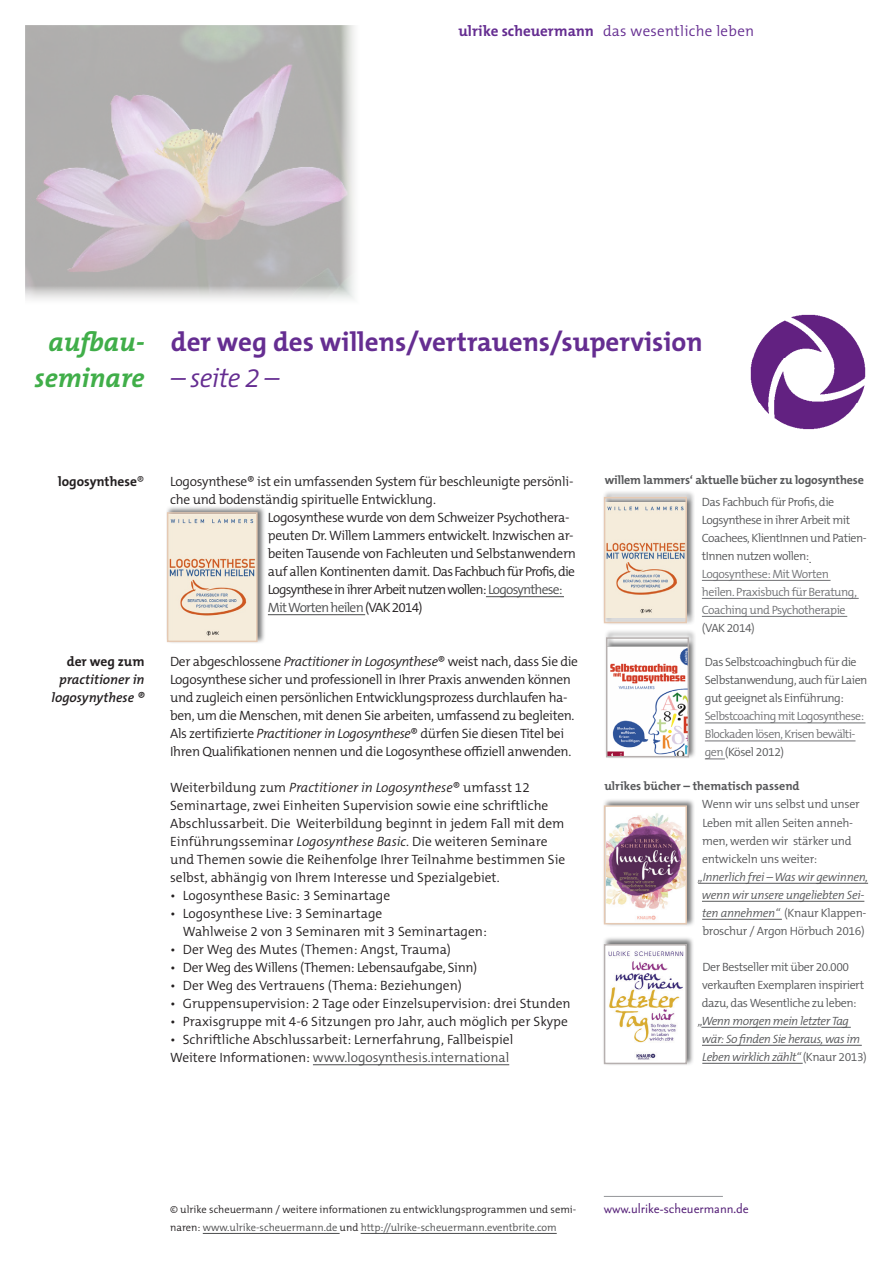
<style>
.page{position:relative;width:893px;height:1263px;background:#fff}
.page>*{position:absolute;margin:0;border:0;box-sizing:border-box;transform-origin:0 0}
.t1{font:700 27px "The Mix B W7";color:#652d91}
.t2{font:italic 700 27px/36px "The Mix B W7";color:#40ae49;text-align:center}
.t3{font:italic 300 27px "The Mix B W4";letter-spacing:-.025em;color:#652d91}
.t4{font:15px "Seria Sans";color:#501a74}
.t5{font:300 15px "The Mix B W4";letter-spacing:.02em;color:#652d91}
.t6{font:700 15px "The Mix B W7";color:#652d91}
.t7{font:300 13.5px/18px "The Mix B W4";letter-spacing:-.02em;color:#231f20}
.t8{font:300 13.5px/18px "The Mix B W4";color:#231f20}
.t9{font:300 13.5px "The Mix B W4";color:#4b4c4d}
.t10{font:italic 600 13.5px "The Mix B W6";color:#231f20}
.t11{font:700 13.5px "The Mix B W7";color:#231f20}
.t12{font:300 12px/18px "The Mix B W4";letter-spacing:-.04em;color:#57585a}
.t13{font:italic 300 12px/18px "The Mix B W4";letter-spacing:-.035em;color:#57585a;text-align:center}
.t14{font:300 12px/18px "The Mix B W4";letter-spacing:-.04em;color:#717275}
.t15{font:300 12px/18px "The Mix B W4";letter-spacing:-.02em;color:#57585a}
.t16{font:700 12px "The Mix B W7";letter-spacing:-.005em;color:#57585a}
.t17{font:300 10.5px/18px "The Mix B W4";color:#231f20}
.s1{font-family:"The Mix B W4";font-weight:300}
.s2{color:#4b4c4d}
.s3{font-style:italic}
.s4{color:#231f20}
.s5{color:#57585a}
.s6{font-style:normal}
</style>
<div class="page">
<hr style="left:486px;top:596px;width:78px;height:1px;background:#4b4c4d">
<hr style="left:268px;top:614px;width:97px;height:1px;background:#4b4c4d">
<hr style="left:313px;top:1064px;width:196px;height:1px;background:#4b4c4d">
<hr style="left:698px;top:883px;width:170px;height:1px;background:#57585a">
<hr style="left:702px;top:901px;width:162px;height:1px;background:#57585a">
<hr style="left:702px;top:919px;width:80px;height:1px;background:#57585a">
<hr style="left:701px;top:1027px;width:150px;height:1px;background:#57585a">
<hr style="left:702px;top:1045px;width:160px;height:1px;background:#57585a">
<hr style="left:702px;top:1063px;width:101px;height:1px;background:#57585a">
<hr style="left:203px;top:1233px;width:137px;height:1px;background:#4b4c4d">
<hr style="left:361px;top:1233px;width:196px;height:1px;background:#4b4c4d">
<img style="left:750px;top:314px;width:116px;height:116px">
<div style="left:602px;top:936px;width:92px;height:130px;background:#4b4c4d;opacity:.75"></div>
<img style="left:607px;top:947px;width:77px;height:114px">
<div style="left:604px;top:944px;width:83px;height:120px;border:2px solid #b6b0af"></div>
<div style="left:603px;top:798px;width:92px;height:129px;background:#4b4c4d;opacity:.75"></div>
<img style="left:607px;top:808px;width:77px;height:113px">
<div style="left:604px;top:805px;width:83px;height:119px;border:2px solid #e5c9b3"></div>
<img style="left:26px;top:26px;width:329px;height:274px">
<div style="left:166px;top:505px;width:100px;height:139px;background:#4b4c4d;opacity:.75"></div>
<img style="left:170px;top:515px;width:85px;height:124px">
<div style="left:167px;top:512px;width:91px;height:130px;border:2px solid #e5c9b3"></div>
<div style="left:604px;top:629px;width:93px;height:130px;background:#4b4c4d;opacity:.75"></div>
<img style="left:609px;top:646px;width:77px;height:108px">
<div style="left:606px;top:637px;width:83px;height:120px;border:2px solid #b6b0af"></div>
<div style="left:603px;top:490px;width:92px;height:135px;background:#4b4c4d;opacity:.75"></div>
<img style="left:607px;top:502px;width:77px;height:116px">
<div style="left:604px;top:497px;width:83px;height:126px;border:2px solid #e5c9b3"></div>
<hr style="left:705px;top:723px;width:160px;height:1px;background:#717275">
<hr style="left:705px;top:741px;width:150px;height:1px;background:#717275">
<svg style="left:705px;top:759px;width:20px;height:1px"></svg>
<hr style="left:702px;top:580px;width:128px;height:1px;background:#717275">
<hr style="left:702px;top:598px;width:157px;height:1px;background:#717275">
<hr style="left:702px;top:616px;width:145px;height:1px;background:#717275">
<hr style="left:604px;top:1196px;width:119px;height:1px;background:#939598">
<p class="t6" style="left:458px;top:21px;width:137px">ulrike scheuermann</p>
<p class="t5" style="left:603px;top:21px;width:153px">das wesentliche leben</p>
<p class="t2" style="left:35px;top:324px;width:111px">aufbau&shy;seminare</p>
<p class="t1" style="left:171px;top:324px;width:533px">der weg des willens/vertrauens/supervision</p>
<p class="t3" style="left:171px;top:361px;width:110px">– seite 2 –</p>
<p class="t11" style="left:58px;top:472px;width:88px">logosynthese<span class="s1">®</span></p>
<p class="t11" style="left:67px;top:652px;width:79px">der weg zum</p>
<p class="t10" style="left:59px;top:671px;width:87px">practitioner in</p>
<p class="t10" style="left:52px;top:689px;width:95px">logosynythese ®</p>
<p class="t7" style="left:170px;top:472px;width:405px">Logosynthese® ist ein umfassenden System für beschleunigte persönli&shy;che und bodenständig spirituelle Entwicklung.</p>
<p class="t7" style="left:268px;top:508px;width:310px">Logosynthese wurde von dem Schweizer Psychothera&shy;peuten Dr. Willem Lammers entwickelt. Inzwischen ar&shy;beiten Tausende von Fachleuten und Selbstanwendern auf allen Kontinenten damit. Das Fachbuch für Profis, die Logsynthese in ihrer Arbeit nutzen wollen: <span class="s2">Logosynthese:<br>Mit Worten heilen</span> (VAK 2014)</p>
<p class="t7" style="left:170px;top:652px;width:409px">Der abgeschlossene <span class="s3">Practitioner in Logosynthese</span>® weist nach, dass Sie die Logosynthese sicher und professionell in Ihrer Praxis anwenden können und zugleich einen persönlichen Entwicklungsprozess durchlaufen ha&shy;ben, um die Menschen, mit denen Sie arbeiten, umfassend zu begleiten.<br>Als zertifizierte <span class="s3">Practitioner in Logosynthese</span>® dürfen Sie diesen Titel bei Ihren Qualifikationen nennen und die Logosynthese offiziell anwenden.</p>
<p class="t8" style="left:170px;top:778px;width:397px">Weiterbildung zum <span class="s3">Practitioner in Logosynthese</span>® umfasst 12<br>Seminartage, zwei Einheiten Supervision sowie eine schriftliche Abschlussarbeit. Die Weiterbildung beginnt in jedem Fall mit dem Einführungsseminar <span class="s3">Logosynthese Basic</span>. Die weiteren Seminare und Themen sowie die Reihenfolge Ihrer Teilnahme bestimmen Sie selbst, abhängig von Ihrem Interesse und Spezialgebiet.</p>
<p class="t8" style="left:170px;top:886px;width:222px">• Logosynthese Basic: 3 Seminartage</p>
<p class="t8" style="left:183px;top:904px;width:305px;text-indent:-13px">• Logosynthese Live: 3 Seminartage<br>Wahlweise 2 von 3 Seminaren mit 3 Seminartagen:</p>
<p class="t8" style="left:170px;top:940px;width:282px">• Der Weg des Mutes (Themen: Angst, Trauma)</p>
<p class="t7" style="left:170px;top:958px;width:309px">• Der Weg des Willens (Themen: Lebensaufgabe, Sinn)</p>
<p class="t8" style="left:170px;top:976px;width:293px">• Der Weg des Vertrauens (Thema: Beziehungen)</p>
<p class="t8" style="left:170px;top:994px;width:402px">• Gruppensupervision: 2 Tage oder Einzelsupervision: drei Stunden</p>
<p class="t8" style="left:170px;top:1012px;width:399px">• Praxisgruppe mit 4-6 Sitzungen pro Jahr, auch möglich per Skype</p>
<p class="t8" style="left:170px;top:1030px;width:345px">• Schriftliche Abschlussarbeit: Lernerfahrung, Fallbeispiel</p>
<p class="t9" style="left:170px;top:1048px;width:341px"><span class="s4">Weitere Informationen:</span> www.logosynthesis.international</p>
<p class="t16" style="left:605px;top:473px;width:261px">willem lammers‘ aktuelle bücher zu logosynthese</p>
<p class="t12" style="left:702px;top:493px;width:166px">Das Fachbuch für Profis, die<br>Logsynthese in ihrer Arbeit mit<br>Coachees, KlientInnen und Patien&shy;tInnen nutzen wollen:</p>
<p class="t14" style="left:702px;top:565px;width:157px">Logosynthese: Mit Worten heilen. Praxisbuch für Beratung,<br>Coaching und Psychotherapie <span class="s5">(VAK 2014)</span></p>
<p class="t12" style="left:705px;top:653px;width:164px">Das Selbstcoachingbuch für die<br>Selbstanwendung, auch für Laien gut geeignet als Einführung:</p>
<p class="t14" style="left:705px;top:707px;width:161px">Selbstcoaching mit Logosynthese:<br>Blockaden lösen, Krisen bewälti&shy;gen <span class="s5">(Kösel 2012)</span></p>
<p class="t16" style="left:604px;top:779px;width:197px">ulrikes bücher – thematisch passend</p>
<p class="t15" style="left:702px;top:795px;width:159px">Wenn wir uns selbst und unser<br>Leben mit allen Seiten anneh&shy;men, werden wir stärker und entwickeln uns weiter:</p>
<p class="t13" style="left:698px;top:868px;width:171px">„Innerlich frei – Was wir gewinnen, wenn wir unsere ungeliebten Sei&shy;ten annehmen“ <span class="s6">(Knaur Klappen&shy;broschur / Argon Hörbuch 2016)</span></p>
<p class="t12" style="left:702px;top:957px;width:148px">Der Bestseller mit über 20.000</p>
<p class="t12" style="left:702px;top:975px;width:163px">verkauften Exemplaren inspiriert</p>
<p class="t12" style="left:702px;top:993px;width:156px">dazu, das Wesentliche zu leben:</p>
<p class="t13" style="left:698px;top:1012px;width:152px">„Wenn morgen mein letzter Tag</p>
<p class="t13" style="left:702px;top:1030px;width:160px">wär: So finden Sie heraus, was im</p>
<p class="t13" style="left:702px;top:1048px;width:166px">Leben wirklich zählt“ <span class="s6">(Knaur 2013)</span></p>
<p class="t17" style="left:170px;top:1200px;width:408px">© ulrike scheuermann / weitere informationen zu entwicklungsprogrammen und semi&shy;naren: <span class="s2">www.ulrike-scheuermann.de</span> und <span class="s2">http://ulrike-scheuermann.eventbrite.com</span></p>
<p class="t4" style="left:604px;top:1201px;width:147px">www.ulrike-scheuermann.de</p>
</div>
